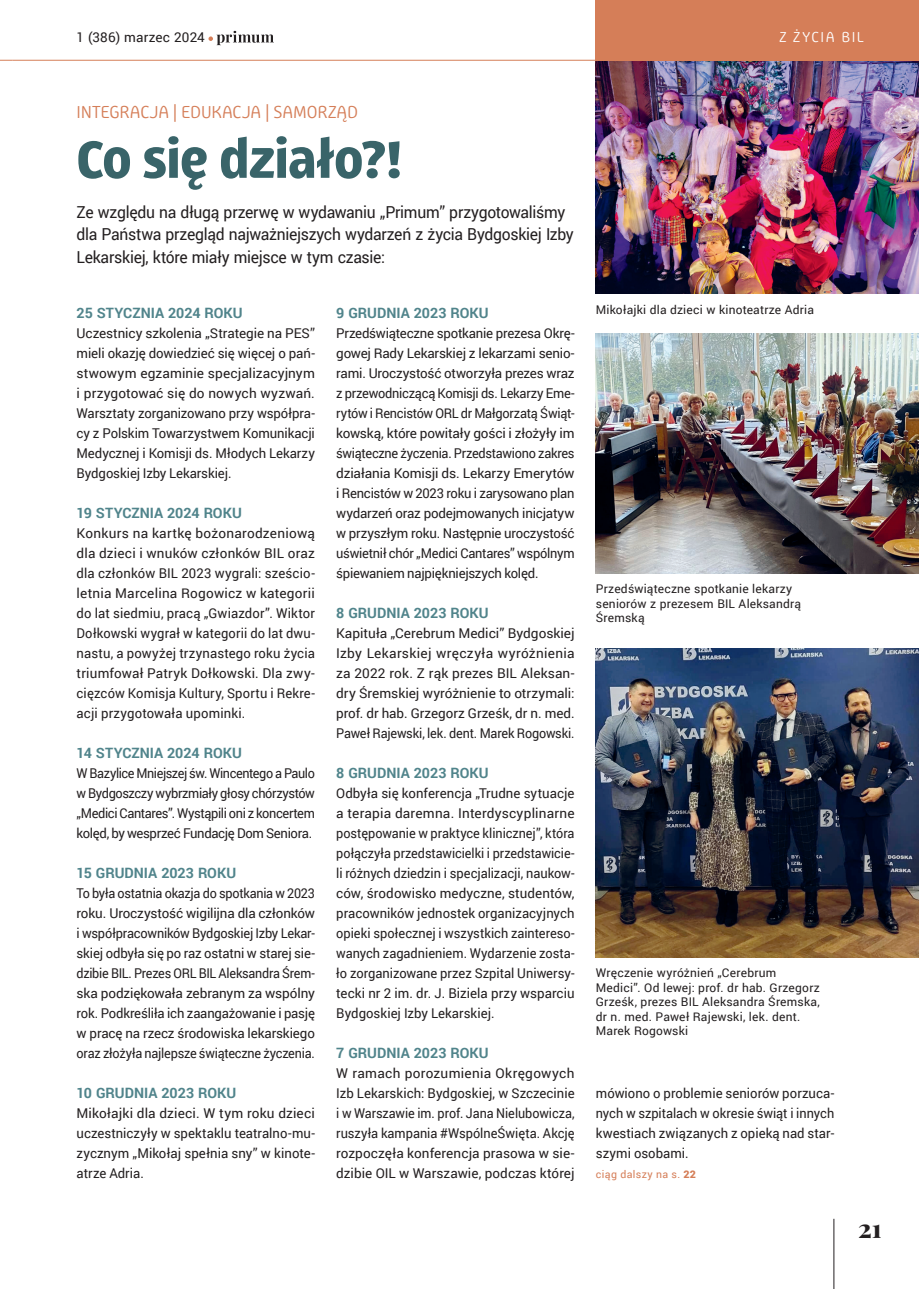
<style>
.page{position:relative;width:919px;height:1289px;background:#fff}
.page>*{position:absolute;margin:0;border:0;box-sizing:border-box;transform-origin:0 0}
.t1{font:700 54px "Progressiva";letter-spacing:-.01em;color:#396469}
.t2{font:800 25.5px "Playfair Display";color:#231f20}
.t3{font:18px "Progressiva";letter-spacing:-.005em;color:#d57e58}
.t4{font:16.5px/22.5px "Roboto";letter-spacing:-.02em;color:#231f20;scale:.95 1}
.t5{font:15px "Progressiva";letter-spacing:.105em;color:#fff}
.t6{font:700 14.25px "Roboto";letter-spacing:.005em;color:#50848b}
.t7{font:13.5px/20px "Roboto";letter-spacing:-.005em;color:#231f20;text-align:justify}
.t8{font:13.5px/20px "Roboto";letter-spacing:-.005em;color:#231f20;text-align:justify;scale:.93 1}
.t9{font:13.5px/20px "Roboto";letter-spacing:-.005em;color:#231f20;text-align:justify;scale:.94 1}
.t10{font:12px/14.4px "Roboto";letter-spacing:.015em;color:#231f20}
.t11{font:10.5px "Roboto";letter-spacing:.04em;color:#d57e58}
.s1{font-weight:900}
</style>
<div class="page">
<img style="left:595px;top:61px;width:323px;height:232px">
<img style="left:595px;top:333px;width:323px;height:240px">
<img style="left:595px;top:648px;width:323px;height:309px">
<hr style="left:833px;top:1218px;width:1px;height:70px;background:#231f20">
<svg style="left:0;top:60px;width:13px;height:1px"></svg>
<div style="left:595px;top:0;width:323px;height:61px;background:#d57e58"></div>
<hr style="left:13px;top:60px;width:905px;height:1px;background:#d57e58">
<svg style="left:208px;top:31px;width:66px;height:14px"></svg>
<p class="t7" style="left:77px;top:27px;width:130px">1 (386) marzec 2024</p>
<p class="t5" style="left:779px;top:28px;width:70px">Z ŻYCIA BIL</p>
<h3 class="t3" style="left:77px;top:101px;width:283px">I NTEGRACJA | EDUKACJA | SAMORZĄD</h3>
<h1 class="t1" style="left:77px;top:127px;width:328px">Co się działo?!</h1>
<p class="t4" style="left:77px;top:200px;width:525px">Ze względu na długą przerwę w wydawaniu „Primum” przygotowaliśmy dla Państwa przegląd najważniejszych wydarzeń z życia Bydgoskiej Izby<br>Lekarskiej, które miały miejsce w tym czasie:</p>
<p class="t6" style="left:77px;top:303px;width:168px">25 STYCZNIA 2024 ROKU</p>
<p class="t7" style="left:77px;top:322px;width:240px">Uczestnicy szkolenia „Strategie na PES” mieli okazję dowiedzieć się więcej o pań&shy;stwowym egzaminie specjalizacyjnym i przygotować się do nowych wyzwań.<br>Warsztaty zorganizowano przy współpra&shy;cy z Polskim Towarzystwem Komunikacji Medycznej i Komisji ds. Młodych Lekarzy Bydgoskiej Izby Lekarskiej.</p>
<p class="t6" style="left:77px;top:502px;width:167px">19 STYCZNIA 2024 ROKU</p>
<p class="t7" style="left:77px;top:522px;width:240px">Konkurs na kartkę bożonarodzeniową dla dzieci i wnuków członków BIL oraz dla członków BIL 2023 wygrali: sześcio&shy;letnia Marcelina Rogowicz w kategorii do lat siedmiu, pracą „Gwiazdor”. Wiktor Dołkowski wygrał w kategorii do lat dwu&shy;nastu, a powyżej trzynastego roku życia triumfował Patryk Dołkowski. Dla zwy&shy;cięzców Komisja Kultury, Sportu i Rekre&shy;acji przygotowała upominki.</p>
<p class="t6" style="left:77px;top:742px;width:167px">14 STYCZNIA 2024 ROKU</p>
<p class="t9" style="left:77px;top:762px;width:255px">W Bazylice Mniejszej św. Wincentego a Paulo w Bydgoszczy wybrzmiały głosy chórzystów „Medici Cantares”. Wystąpili oni z koncertem kolęd, by wesprzeć Fundację Dom Seniora.</p>
<p class="t6" style="left:77px;top:862px;width:161px">15 GRUDNIA 2023 ROKU</p>
<p class="t8" style="left:77px;top:882px;width:258px">To była ostatnia okazja do spotkania w 2023 roku. Uroczystość wigilijna dla członków i współpracowników Bydgoskiej Izby Lekar&shy;skiej odbyła się po raz ostatni w starej sie&shy;dzibie BIL. Prezes ORL BIL Aleksandra Śrem&shy;ska podziękowała zebranym za wspólny rok. Podkreśliła ich zaangażowanie i pasję w pracę na rzecz środowiska lekarskiego oraz złożyła najlepsze świąteczne życzenia.</p>
<p class="t6" style="left:77px;top:1082px;width:161px">10 GRUDNIA 2023 ROKU</p>
<p class="t7" style="left:77px;top:1102px;width:240px">Mikołajki dla dzieci. W tym roku dzieci uczestniczyły w spektaklu teatralno-mu&shy;zycznym „Mikołaj spełnia sny” w kinote&shy;atrze Adria.</p>
<p class="t6" style="left:336px;top:303px;width:154px">9 GRUDNIA 2023 ROKU</p>
<p class="t7" style="left:336px;top:322px;width:240px">Przedświąteczne spotkanie prezesa Okrę&shy;gowej Rady Lekarskiej z lekarzami senio&shy;rami. Uroczystość otworzyła prezes wraz z przewodniczącą Komisji ds. Lekarzy Eme&shy;rytów i Rencistów ORL dr Małgorzatą Świąt&shy;kowską, które powitały gości i złożyły im świąteczne życzenia. Przedstawiono zakres działania Komisji ds. Lekarzy Emerytów i Rencistów w 2023 roku i zarysowano plan wydarzeń oraz podejmowanych inicjatyw w przyszłym roku. Następnie uroczystość uświetnił chór „Medici Cantares” wspólnym śpiewaniem najpiękniejszych kolęd.</p>
<p class="t6" style="left:336px;top:602px;width:154px">8 GRUDNIA 2023 ROKU</p>
<p class="t7" style="left:336px;top:622px;width:240px">Kapituła „Cerebrum Medici” Bydgoskiej Izby Lekarskiej wręczyła wyróżnienia za 2022 rok. Z rąk prezes BIL Aleksan&shy;dry Śremskiej wyróżnienie to otrzymali: prof. dr hab. Grzegorz Grześk, dr n. med.<br>Paweł Rajewski, lek. dent. Marek Rogowski.</p>
<p class="t6" style="left:336px;top:762px;width:154px">8 GRUDNIA 2023 ROKU</p>
<p class="t7" style="left:336px;top:782px;width:240px">Odbyła się konferencja „Trudne sytuacje a terapia daremna. Interdyscyplinarne postępowanie w praktyce klinicznej”, która połączyła przedstawicielki i przedstawicie&shy;li różnych dziedzin i specjalizacji, naukow&shy;ców, środowisko medyczne, studentów, pracowników jednostek organizacyjnych opieki społecznej i wszystkich zaintereso&shy;wanych zagadnieniem. Wydarzenie zosta&shy;ło zorganizowane przez Szpital Uniwersy&shy;tecki nr 2 im. dr. J. Biziela przy wsparciu Bydgoskiej Izby Lekarskiej.</p>
<p class="t6" style="left:336px;top:1042px;width:154px">7 GRUDNIA 2023 ROKU</p>
<p class="t7" style="left:336px;top:1062px;width:240px">W ramach porozumienia Okręgowych Izb Lekarskich: Bydgoskiej, w Szczecinie i w Warszawie im. prof. Jana Nielubowicza, ruszyła kampania #WspólneŚwięta. Akcję rozpoczęła konferencja prasowa w sie&shy;dzibie OIL w Warszawie, podczas której</p>
<p class="t10" style="left:596px;top:302px;width:220px">Mikołajki dla dzieci w kinoteatrze Adria</p>
<p class="t10" style="left:596px;top:581px;width:207px">Przedświąteczne spotkanie lekarzy seniorów z prezesem BIL Aleksandrą<br>Śremską</p>
<p class="t10" style="left:596px;top:965px;width:225px">Wręczenie wyróżnień „Cerebrum Medici”. Od lewej: prof. dr hab. Grzegorz Grześk, prezes BIL Aleksandra Śremska, dr n. med. Paweł Rajewski, lek. dent.<br>Marek Rogowski</p>
<p class="t7" style="left:596px;top:1082px;width:240px">mówiono o problemie seniorów porzuca&shy;nych w szpitalach w okresie świąt i innych kwestiach związanych z opieką nad star&shy;szymi osobami.</p>
<p class="t11" style="left:596px;top:1166px;width:102px">ciąg dalszy na s. <span class="s1">22</span></p>
<h2 class="t2" style="left:858px;top:1207px;width:25px">21</h2>
</div>
